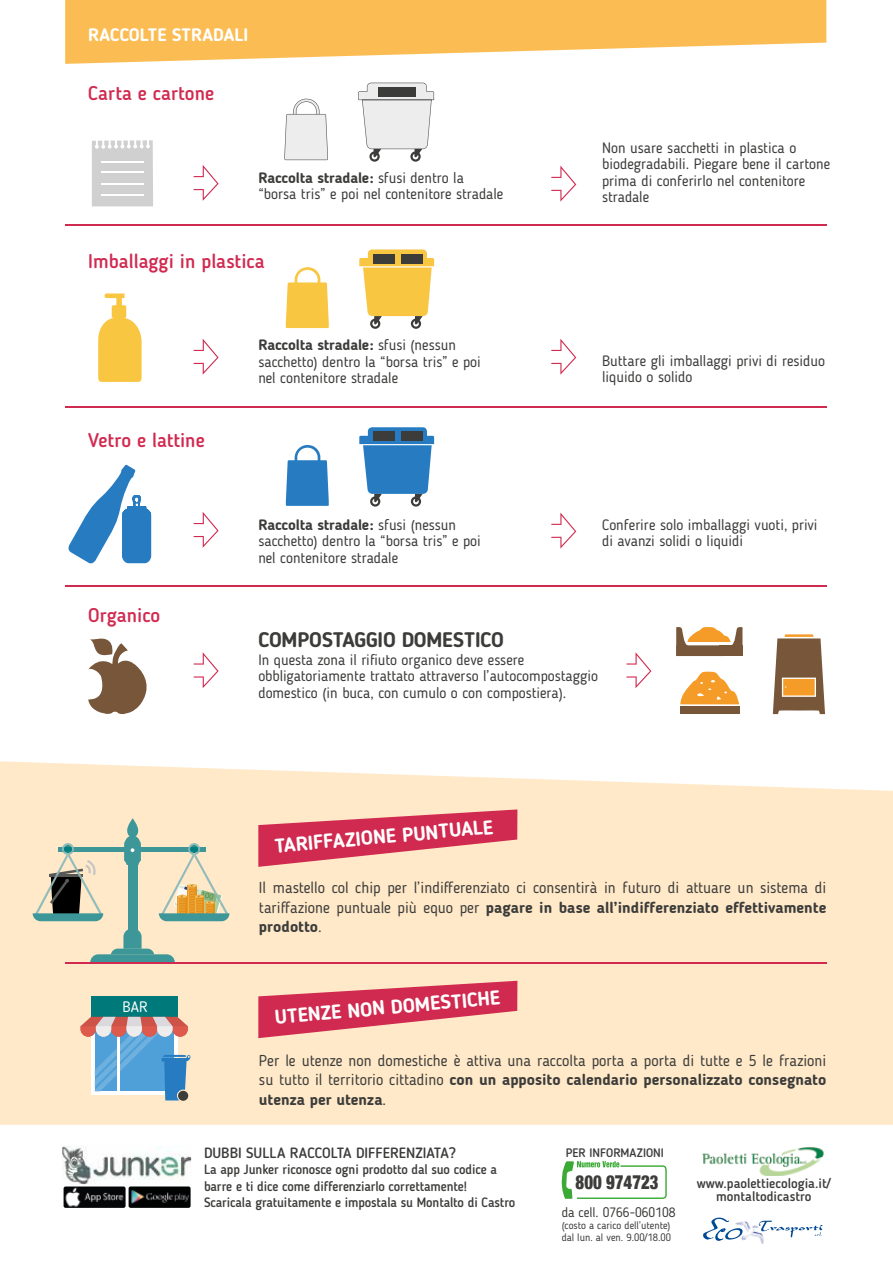
<style>
.page{position:relative;width:893px;height:1263px;background:#fff}
.page>*{position:absolute;margin:0;border:0;box-sizing:border-box;transform-origin:0 0}
.t1{font:700 21px "Blogger Sans";letter-spacing:-.01em;color:#3c3c3b}
.t2{font:700 19.95px "Blogger Sans";color:#fff}
.t3{font:500 19.8px "Blogger Sans";color:#d12a50}
.t4{font:900 condensed 19.5px "Helvetica Neue";color:#3c3c3b;scale:.86 1}
.t5{font:700 18px "Blogger Sans";color:#fff}
.t6{font:15.75px/19.5px "Blogger Sans";color:#3c3c3b;text-align:justify}
.t7{font:15.15px "Blogger Sans";color:#fff}
.t8{font:15px/16.5px "Blogger Sans";color:#3c3c3b}
.t9{font:500 14.85px "Blogger Sans";color:#3c3c3b}
.t10{font:500 13.5px/16.5px "Blogger Sans";letter-spacing:-.01em;color:#3c3c3b}
.t11{font:13.5px "Blogger Sans";color:#3c3c3b}
.t12{font:500 12.3px "Blogger Sans";color:#3c3c3b}
.t13{font:10.5px/12px "Blogger Sans";color:#3c3c3b}
.s1{font-weight:700}
</style>
<div class="page">
<div style="left:0;top:761px;width:893px;height:364px;background:#ffe9c8"></div>
<svg style="left:98px;top:293px;width:44px;height:89px"></svg>
<svg style="left:68px;top:464px;width:83px;height:100px"></svg>
<svg style="left:194px;top:339px;width:25px;height:36px"></svg>
<svg style="left:194px;top:512px;width:25px;height:36px"></svg>
<svg style="left:551px;top:339px;width:25px;height:36px"></svg>
<svg style="left:551px;top:512px;width:25px;height:37px"></svg>
<hr style="left:65px;top:406px;width:761px;height:1px;background:#d12a50">
<hr style="left:65px;top:585px;width:761px;height:1px;background:#d12a50">
<hr style="left:65px;top:225px;width:761px;height:1px;background:#d12a50">
<svg style="left:258px;top:809px;width:259px;height:58px;background:#e2727d"></svg>
<svg style="left:258px;top:981px;width:259px;height:57px;background:#e2707c"></svg>
<div style="left:91px;top:996px;width:86px;height:21px;background:#00797a"></div>
<svg style="left:81px;top:1017px;width:110px;height:83px;background:#99b0c7"></svg>
<div style="left:178px;top:1091px;width:10px;height:10px;background:#3c3c3b;border-radius:50%"></div>
<svg style="left:286px;top:445px;width:43px;height:61px"></svg>
<svg style="left:286px;top:267px;width:43px;height:61px"></svg>
<svg style="left:359px;top:427px;width:75px;height:80px"></svg>
<div style="left:401px;top:431px;width:22px;height:10px;background:#3c3c3b"></div>
<div style="left:373px;top:431px;width:22px;height:10px;background:#3c3c3b"></div>
<svg style="left:359px;top:249px;width:75px;height:80px"></svg>
<div style="left:401px;top:254px;width:22px;height:9px;background:#3c3c3b"></div>
<div style="left:373px;top:254px;width:22px;height:9px;background:#3c3c3b"></div>
<svg style="left:88px;top:638px;width:59px;height:77px"></svg>
<svg style="left:194px;top:652px;width:25px;height:36px"></svg>
<svg style="left:626px;top:652px;width:25px;height:36px"></svg>
<svg style="left:773px;top:634px;width:52px;height:80px;background:#a27f5b"></svg>
<svg style="left:676px;top:627px;width:66px;height:29px"></svg>
<svg style="left:680px;top:671px;width:59px;height:33px"></svg>
<div style="left:680px;top:706px;width:60px;height:7px;background:#77563a"></div>
<svg style="left:194px;top:165px;width:25px;height:36px"></svg>
<svg style="left:551px;top:166px;width:25px;height:36px"></svg>
<svg style="left:92px;top:140px;width:61px;height:66px;background:#d4d4d4"></svg>
<hr style="left:101px;top:161px;width:42px;height:2px;background:#fff">
<hr style="left:101px;top:172px;width:42px;height:1px;background:#fff">
<hr style="left:101px;top:183px;width:42px;height:1px;background:#fff">
<hr style="left:101px;top:195px;width:42px;height:1px;background:#fff">
<svg style="left:65px;top:0;width:761px;height:64px;fill:#fbbd53"></svg>
<svg style="left:284px;top:99px;width:44px;height:61px"></svg>
<svg style="left:358px;top:83px;width:76px;height:79px"></svg>
<div style="left:378px;top:87px;width:37px;height:10px;background:#3c3c3b"></div>
<hr style="left:58px;top:847px;width:148px;height:4px;background:#3d9698">
<div style="left:128px;top:865px;width:9px;height:65px;background:#3d9698"></div>
<svg style="left:90px;top:929px;width:85px;height:33px;background:#aec6b3"></svg>
<svg style="left:124px;top:818px;width:17px;height:47px"></svg>
<svg style="left:159px;top:843px;width:70px;height:78px;background:#d5ceaa"></svg>
<svg style="left:33px;top:843px;width:70px;height:78px;background:#aaac99"></svg>
<hr style="left:65px;top:962px;width:761px;height:1px;background:#d12a50">
<svg style="left:561px;top:1161px;width:106px;height:38px"></svg>
<img style="left:64px;top:1186px;width:62px;height:22px">
<img style="left:129px;top:1186px;width:62px;height:22px">
<img style="left:62px;top:1146px;width:129px;height:38px">
<img style="left:743px;top:1221px;width:21px;height:23px">
<svg style="left:758px;top:1220px;width:65px;height:17px"></svg>
<svg style="left:703px;top:1217px;width:40px;height:24px"></svg>
<img style="left:703px;top:1147px;width:121px;height:29px">
<p class="t5" style="left:88px;top:24px;width:161px">RACCOLTE STRADALI</p>
<h3 class="t3" style="left:88px;top:81px;width:127px">Carta e cartone</h3>
<p class="t8" style="left:258px;top:169px;width:246px"><span class="s1">Raccolta stradale:</span> sfusi dentro la “borsa tris” e poi nel contenitore stradale</p>
<h3 class="t3" style="left:88px;top:249px;width:178px">Imballaggi in plastica</h3>
<h3 class="t3" style="left:88px;top:428px;width:118px">Vetro e lattine</h3>
<h3 class="t3" style="left:88px;top:603px;width:74px">Organico</h3>
<p class="t8" style="left:258px;top:337px;width:224px"><span class="s1">Raccolta stradale:</span> sfusi (nessun sacchetto) dentro la “borsa tris” e poi nel contenitore stradale</p>
<p class="t8" style="left:258px;top:516px;width:224px"><span class="s1">Raccolta stradale:</span> sfusi (nessun sacchetto) dentro la “borsa tris” e poi nel contenitore stradale</p>
<p class="t8" style="left:602px;top:139px;width:230px">Non usare sacchetti in plastica o biodegradabili. Piegare bene il cartone prima di conferirlo nel contenitore stradale</p>
<p class="t8" style="left:602px;top:352px;width:224px">Buttare gli imballaggi privi di residuo liquido o solido</p>
<p class="t8" style="left:602px;top:516px;width:217px">Conferire solo imballaggi vuoti, privi di avanzi solidi o liquidi</p>
<h1 class="t1" style="left:258px;top:627px;width:247px">COMPOSTAGGIO DOMESTICO</h1>
<p class="t8" style="left:258px;top:651px;width:341px">In questa zona il rifiuto organico deve essere obbligatoriamente trattato attraverso l’autocompostaggio domestico (in buca, con cumulo o con compostiera).</p>
<h2 class="t2" style="left:274px;top:834px;width:221px;rotate:-5deg">TARIFFAZIONE PUNTUALE</h2>
<p class="t7" style="left:123px;top:998px;width:27px">BAR</p>
<p class="t6" style="left:259px;top:878px;width:569px">Il mastello col chip per l’indifferenziato ci consentirà in futuro di attuare un sistema di tariffazione puntuale più equo per <span class="s1">pagare in base all’indifferenziato effettivamente prodotto</span>.</p>
<h2 class="t2" style="left:274px;top:1005px;width:228px;rotate:-5deg">UTENZE NON DOMESTICHE</h2>
<p class="t6" style="left:259px;top:1050px;width:569px">Per le utenze non domestiche è attiva una raccolta porta a porta di tutte e 5 le frazioni su tutto il territorio cittadino <span class="s1">con un apposito calendario personalizzato consegnato utenza per utenza</span>.</p>
<p class="t9" style="left:204px;top:1143px;width:254px">DUBBI SULLA RACCOLTA DIFFERENZIATA?</p>
<p class="t10" style="left:204px;top:1161px;width:313px">La app Junker riconosce ogni prodotto dal suo codice a barre e ti dice come differenziarlo correttamente!<br>Scaricala gratuitamente e impostala su Montalto di Castro</p>
<p class="t12" style="left:566px;top:1145px;width:99px">PER INFORMAZIONI</p>
<h3 class="t4" style="left:576px;top:1166px;width:98px">800 974723</h3>
<p class="t11" style="left:562px;top:1204px;width:115px">da cell. 0766-060108</p>
<p class="t13" style="left:562px;top:1219px;width:111px">(costo a carico dell’utente) dal lun. al ven. 9.00/18.00</p>
<p class="t10" style="left:697px;top:1176px;width:136px;line-height:13.5px;text-align:center">www.paolettiecologia.it/ montaltodicastro</p>
</div>
